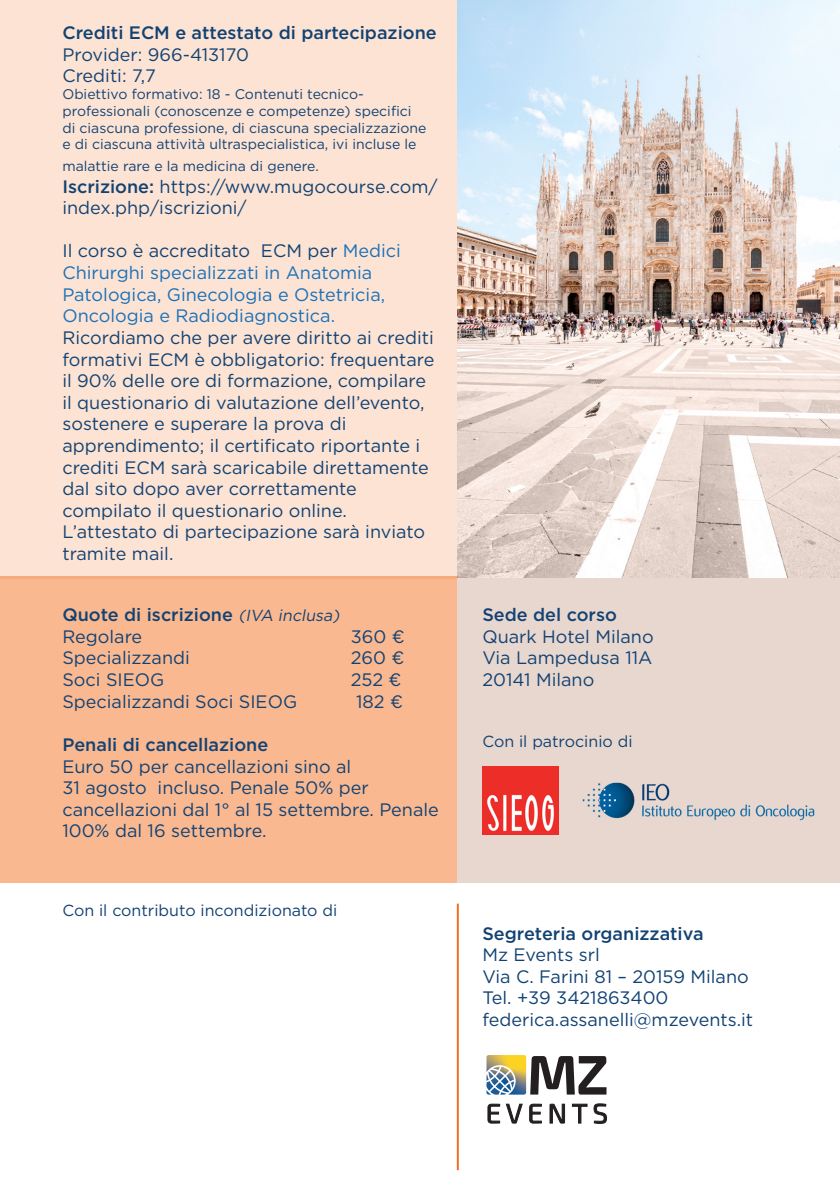
<style>
.page{position:relative;width:840px;height:1191px;background:#fff}
.page>*{position:absolute;margin:0;border:0;box-sizing:border-box;transform-origin:0 0}
.t1{font:18px/21.6px "Gotham";color:#124273}
.t2{font:18px/21.6px "Gotham";color:#1971ba}
.t3{font:500 18px "Gotham";color:#124273}
.t4{font:16px "Gotham";color:#124273}
.t5{font:14px/16.8px "Gotham";color:#124273}
.s1{font-weight:500}
.s2{color:#124273}
.s3{font-weight:400;font-style:italic;font-size:16px}
</style>
<div class="page">
<div style="left:0;top:0;width:839px;height:578px;background:#fce3d3"></div>
<img style="left:457px;top:0;width:382px;height:578px">
<svg style="left:487px;top:1103px;width:55px;height:21px"></svg>
<svg style="left:549px;top:1103px;width:16px;height:21px"></svg>
<svg style="left:571px;top:1103px;width:36px;height:21px"></svg>
<svg style="left:486px;top:1055px;width:120px;height:39px"></svg>
<div style="left:0;top:576px;width:457px;height:307px;background:#f9b890"></div>
<div style="left:457px;top:578px;width:382px;height:305px;background:#e8d7cf"></div>
<img style="left:482px;top:766px;width:76px;height:68px">
<hr style="left:456px;top:903px;width:2px;height:267px;background:#f37121">
<img style="left:582px;top:782px;width:231px;height:38px">
<p class="t3" style="left:62px;top:21px;width:375px">Crediti ECM e attestato di partecipazione</p>
<p class="t1" style="left:62px;top:43px;width:188px">Provider: 966-413170<br>Crediti: 7,7</p>
<p class="t5" style="left:62px;top:85px;width:365px">Obiettivo formativo: 18 - Contenuti tecnico&shy;professionali (conoscenze e competenze) specifici di ciascuna professione, di ciascuna specializzazione e di ciascuna attività ultraspecialistica, ivi incluse le</p>
<p class="t5" style="left:62px;top:157px;width:258px">malattie rare e la medicina di genere.</p>
<p class="t1" style="left:62px;top:175px;width:376px"><span class="s1">Iscrizione:</span> https://www.mugocourse.com/ index.php/iscrizioni/</p>
<p class="t2" style="left:62px;top:240px;width:339px"><span class="s2">Il corso è accreditato ECM per</span> Medici Chirurghi specializzati in Anatomia Patologica, Ginecologia e Ostetricia, Oncologia e Radiodiagnostica.</p>
<p class="t1" style="left:62px;top:326px;width:373px">Ricordiamo che per avere diritto ai crediti formativi ECM è obbligatorio: frequentare il 90% delle ore di formazione, compilare il questionario di valutazione dell’evento, sostenere e superare la prova di apprendimento; il certificato riportante i crediti ECM sarà scaricabile direttamente dal sito dopo aver correttamente compilato il questionario online.<br>L’attestato di partecipazione sarà inviato tramite mail.</p>
<p class="t3" style="left:62px;top:603px;width:282px">Quote di iscrizione <span class="s3">(IVA inclusa)</span></p>
<p class="t1" style="left:62px;top:625px;width:81px">Regolare</p>
<p class="t1" style="left:350px;top:625px;width:55px">360 €</p>
<p class="t1" style="left:62px;top:647px;width:129px">Specializzandi</p>
<p class="t1" style="left:350px;top:647px;width:55px">260 €</p>
<p class="t1" style="left:62px;top:668px;width:103px">Soci SIEOG</p>
<p class="t1" style="left:350px;top:668px;width:52px">252 €</p>
<p class="t1" style="left:62px;top:690px;width:236px">Specializzandi Soci SIEOG</p>
<p class="t1" style="left:356px;top:690px;width:48px">182 €</p>
<p class="t3" style="left:62px;top:732px;width:207px">Penali di cancellazione</p>
<p class="t1" style="left:62px;top:755px;width:378px">Euro 50 per cancellazioni sino al<br>31 agosto incluso. Penale 50% per cancellazioni dal 1° al 15 settembre. Penale 100% dal 16 settembre.</p>
<p class="t4" style="left:62px;top:900px;width:276px">Con il contributo incondizionato di</p>
<p class="t3" style="left:482px;top:603px;width:136px">Sede del corso</p>
<p class="t1" style="left:482px;top:625px;width:173px">Quark Hotel Milano</p>
<p class="t1" style="left:482px;top:647px;width:171px">Via Lampedusa 11A</p>
<p class="t1" style="left:482px;top:668px;width:113px">20141 Milano</p>
<p class="t4" style="left:482px;top:731px;width:151px">Con il patrocinio di</p>
<p class="t3" style="left:482px;top:921px;width:222px">Segreteria organizzativa</p>
<p class="t1" style="left:482px;top:943px;width:119px">Mz Events srl</p>
<p class="t1" style="left:482px;top:965px;width:268px">Via C. Farini 81 – 20159 Milano</p>
<p class="t1" style="left:482px;top:986px;width:187px">Tel. +39 3421863400</p>
<p class="t1" style="left:482px;top:1008px;width:272px">federica.assanelli@mzevents.it</p>
</div>
